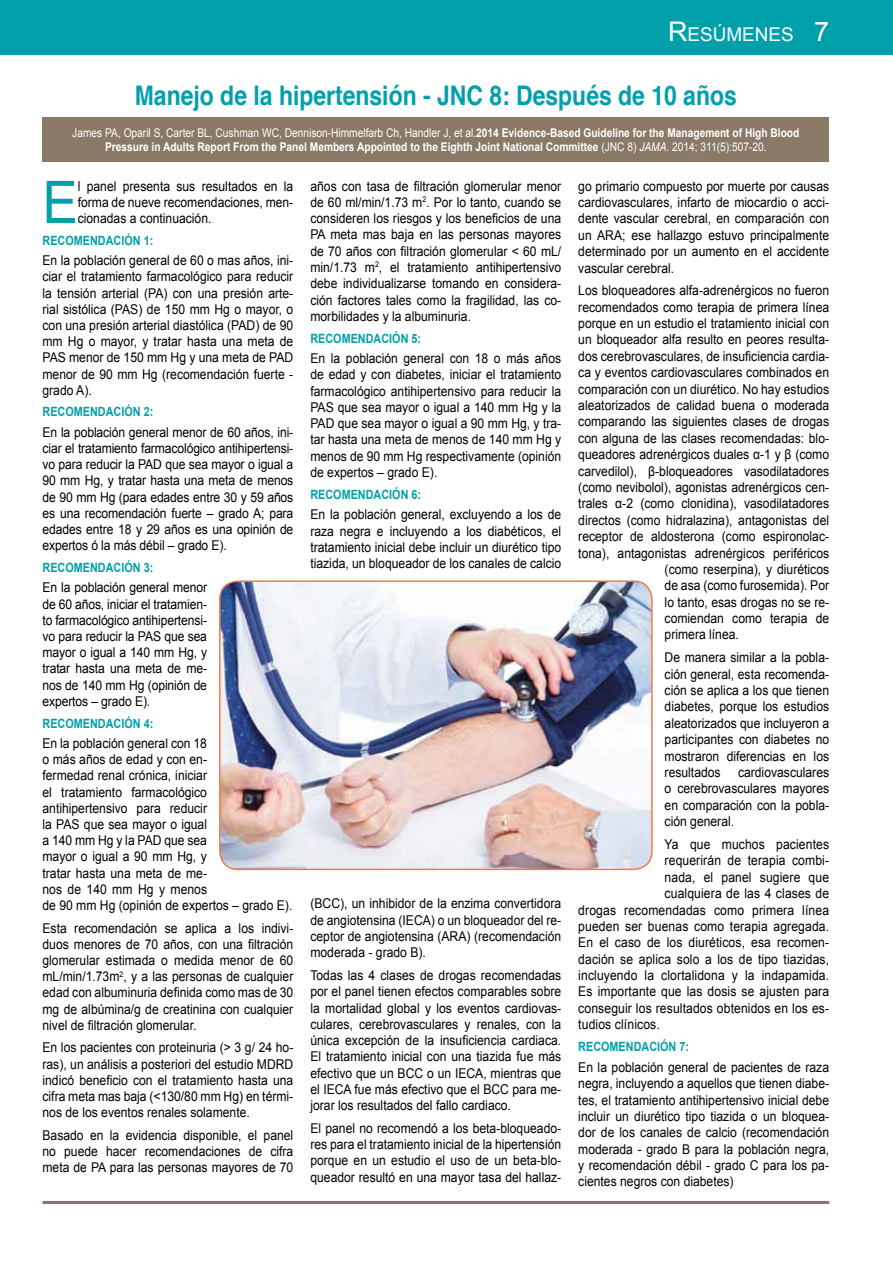
<style>
.page{position:relative;width:893px;height:1263px;background:#fff}
.page>*{position:absolute;margin:0;border:0;box-sizing:border-box;transform-origin:0 0}
.t1{font:58.8px "Arial";color:#00a0ab;scale:.9 1}
.t2{font:700 27px "Helvetica";color:#00a0ab;scale:.85 1}
.t3{font:18.9px "Arial";color:#fff}
.t4{font:13.5px/16.4px "Arial";color:#000;text-align:justify;scale:.9 1}
.t5{font:700 12.75px "Arial";color:#00a0ab;scale:.85 1}
.t6{font:700 12px/14.4px "Arial";color:#fff;text-align:center;scale:.85 1}
.s1{font-size:27px}
.s2{font-weight:400}
.s3{font-weight:400;font-style:italic}
</style>
<div class="page">
<div style="left:0;top:0;width:893px;height:54px;background:#00a0ab"></div>
<div style="left:43px;top:118px;width:786px;height:44px;background:#8a7967"></div>
<hr style="left:43px;top:1201px;width:786px;height:3px;background:#877370">
<img style="left:220px;top:583px;width:432px;height:286px">
<div style="left:219px;top:580px;width:434px;height:290px;border:2px solid #f47a47;border-radius:18px"></div>
<h3 class="t3" style="left:668px;top:22px;width:163px"><span class="s1">R</span>ESÚMENES <span class="s1">7</span></h3>
<h2 class="t2" style="left:135px;top:74px;width:710px">Manejo de la hipertensión - JNC 8: Después de 10 años</h2>
<p class="t6" style="left:72px;top:126px;width:857px"><span class="s2">James PA, Oparil S, Carter BL, Cushman WC, Dennison-Himmelfarb Ch, Handler J, et al.</span>2014 Evidence-Based Guideline for the Management of High Blood<br>Pressure in Adults Report From the Panel Members Appointed to the Eighth Joint National Committee <span class="s2">(JNC 8)</span> <span class="s3">JAMA</span><span class="s2">. 2014; 311(5):507-20.</span></p>
<p class="t4" style="left:578px;top:178px;width:280px">go primario compuesto por muerte por causas cardiovasculares, infarto de miocardio o acci&shy;dente vascular cerebral, en comparación con un ARA; ese hallazgo estuvo principalmente determinado por un aumento en el accidente vascular cerebral.</p>
<p class="t4" style="left:578px;top:282px;width:280px">Los bloqueadores alfa-adrenérgicos no fueron</p>
<p class="t4" style="left:578px;top:299px;width:280px">recomendados como terapia de primera línea</p>
<p class="t4" style="left:578px;top:315px;width:280px">porque en un estudio el tratamiento inicial con</p>
<p class="t4" style="left:578px;top:332px;width:280px">un bloqueador alfa resulto en peores resulta-</p>
<p class="t4" style="left:578px;top:348px;width:280px">dos cerebrovasculares, de insuficiencia cardia-</p>
<p class="t4" style="left:578px;top:364px;width:280px">ca y eventos cardiovasculares combinados en</p>
<p class="t4" style="left:578px;top:381px;width:280px">comparación con un diurético. No hay estudios</p>
<p class="t4" style="left:578px;top:397px;width:280px">aleatorizados de calidad buena o moderada</p>
<p class="t4" style="left:578px;top:414px;width:280px">comparando las siguientes clases de drogas</p>
<p class="t4" style="left:578px;top:430px;width:280px">con alguna de las clases recomendadas: blo-</p>
<p class="t4" style="left:578px;top:446px;width:280px">queadores adrenérgicos duales α-1 y β (como</p>
<p class="t4" style="left:578px;top:463px;width:280px">carvedilol), β-bloqueadores vasodilatadores</p>
<p class="t4" style="left:578px;top:479px;width:280px">(como nevibolol), agonistas adrenérgicos cen-</p>
<p class="t4" style="left:578px;top:496px;width:280px">trales α-2 (como clonidina), vasodilatadores</p>
<p class="t4" style="left:578px;top:512px;width:280px">directos (como hidralazina), antagonistas del</p>
<p class="t4" style="left:578px;top:528px;width:280px">receptor de aldosterona (como espironolac-</p>
<p class="t4" style="left:578px;top:545px;width:280px">tona), antagonistas adrenérgicos periféricos</p>
<p class="t4" style="left:665px;top:561px;width:184px">(como reserpina), y diuréticos</p>
<p class="t4" style="left:665px;top:577px;width:184px">de asa (como furosemida). Por</p>
<p class="t4" style="left:665px;top:594px;width:184px">lo tanto, esas drogas no se re-</p>
<p class="t4" style="left:665px;top:610px;width:184px">comiendan como terapia de</p>
<p class="t4" style="left:665px;top:627px;width:84px">primera línea.</p>
<p class="t4" style="left:665px;top:649px;width:184px">De manera similar a la pobla&shy;ción general, esta recomenda&shy;ción se aplica a los que tienen diabetes, porque los estudios aleatorizados que incluyeron a participantes con diabetes no mostraron diferencias en los resultados</p>
<p class="t4" style="left:310px;top:178px;width:280px">años con tasa de filtración glomerular menor de 60 ml/min/1.73 m<sup>2</sup>. Por lo tanto, cuando se consideren los riesgos y los beneficios de una PA meta mas baja en las personas mayores de 70 años con filtración glomerular &lt; 60 mL/ min/1.73 m<sup>2</sup>, el tratamiento antihipertensivo debe individualizarse tomando en considera&shy;ción factores tales como la fragilidad, las co&shy;morbilidades y la albuminuria.</p>
<p class="t5" style="left:310px;top:330px;width:19px">Recomendaci</p>
<p class="t5" style="left:392px;top:330px;width:36px">ón 5:</p>
<p class="t4" style="left:310px;top:350px;width:280px">En la población general con 18 o más años de edad y con diabetes, iniciar el tratamiento farmacológico antihipertensivo para reducir la PAS que sea mayor o igual a 140 mm Hg y la PAD que sea mayor o igual a 90 mm Hg, y tra&shy;tar hasta una meta de menos de 140 mm Hg y menos de 90 mm Hg respectivamente (opinión de expertos – grado E).</p>
<p class="t5" style="left:310px;top:486px;width:19px">Recomendaci</p>
<p class="t5" style="left:392px;top:486px;width:36px">ón 6:</p>
<p class="t4" style="left:310px;top:506px;width:280px">En la población general, excluyendo a los de raza negra e incluyendo a los diabéticos, el tratamiento inicial debe incluir un diurético tipo tiazida, un bloqueador de los canales de calcio</p>
<h1 class="t1" style="left:43px;top:164px;width:41px">E</h1>
<p class="t4" style="left:78px;top:178px;width:241px">l panel presenta sus resultados en la forma de nueve recomendaciones, men&shy;cionadas a continuación.</p>
<p class="t5" style="left:43px;top:232px;width:19px">Recomendaci</p>
<p class="t5" style="left:124px;top:232px;width:36px">ón 1:</p>
<p class="t4" style="left:43px;top:252px;width:280px">En la población general de 60 o mas años, ini&shy;ciar el tratamiento farmacológico para reducir la tensión arterial (PA) con una presión arte&shy;rial sistólica (PAS) de 150 mm Hg o mayor, o con una presión arterial diastólica (PAD) de 90 mm Hg o mayor, y tratar hasta una meta de PAS menor de 150 mm Hg y una meta de PAD menor de 90 mm Hg (recomendación fuerte - grado A).</p>
<p class="t5" style="left:43px;top:403px;width:19px">Recomendaci</p>
<p class="t5" style="left:124px;top:403px;width:36px">ón 2:</p>
<p class="t4" style="left:43px;top:424px;width:280px">En la población general menor de 60 años, ini&shy;ciar el tratamiento farmacológico antihipertensi&shy;vo para reducir la PAD que sea mayor o igual a 90 mm Hg, y tratar hasta una meta de menos de 90 mm Hg (para edades entre 30 y 59 años es una recomendación fuerte – grado A; para edades entre 18 y 29 años es una opinión de expertos ó la más débil – grado E).</p>
<p class="t5" style="left:43px;top:559px;width:19px">Recomendaci</p>
<p class="t5" style="left:124px;top:559px;width:36px">ón 3:</p>
<p class="t4" style="left:43px;top:580px;width:184px">En la población general menor de 60 años, iniciar el tratamien&shy;to farmacológico antihipertensi&shy;vo para reducir la PAS que sea mayor o igual a 140 mm Hg, y tratar hasta una meta de me&shy;nos de 140 mm Hg (opinión de expertos – grado E).</p>
<p class="t5" style="left:43px;top:714px;width:19px">Recomendaci</p>
<p class="t5" style="left:124px;top:714px;width:36px">ón 4:</p>
<p class="t4" style="left:43px;top:735px;width:279px;text-align:left">En la población general con 18<br>o más años de edad y con en-<br>fermedad renal crónica, iniciar<br>el tratamiento farmacológico antihipertensivo para reducir<br>la PAS que sea mayor o igual<br>a 140 mm Hg y la PAD que sea<br>mayor o igual a 90 mm Hg, y<br>tratar hasta una meta de me-<br>nos de 140 mm Hg y menos<br>de 90 mm Hg (opinión de expertos – grado E).</p>
<p class="t4" style="left:43px;top:920px;width:280px">Esta recomendación se aplica a los indivi&shy;duos menores de 70 años, con una filtración glomerular estimada o medida menor de 60 mL/min/1.73m<sup>2</sup>, y a las personas de cualquier edad con albuminuria definida como mas de 30 mg de albúmina/g de creatinina con cualquier nivel de filtración glomerular.</p>
<p class="t4" style="left:43px;top:1040px;width:280px">En los pacientes con proteinuria (&gt; 3 g/ 24 ho&shy;ras), un análisis a posteriori del estudio MDRD indicó beneficio con el tratamiento hasta una cifra meta mas baja (&lt;130/80 mm Hg) en térmi&shy;nos de los eventos renales solamente.</p>
<p class="t4" style="left:43px;top:1127px;width:280px">Basado en la evidencia disponible, el panel no puede hacer recomendaciones de cifra meta de PA para las personas mayores de 70</p>
<p class="t4" style="left:665px;top:764px;width:184px;text-indent:73px">cardiovasculares o cerebrovasculares mayores en comparación con la pobla&shy;ción general.</p>
<p class="t4" style="left:665px;top:836px;width:184px">Ya que muchos pacientes</p>
<p class="t4" style="left:665px;top:852px;width:184px">requerirán de terapia combi-</p>
<p class="t4" style="left:665px;top:869px;width:184px">nada, el panel sugiere que</p>
<p class="t4" style="left:665px;top:885px;width:184px">cualquiera de las 4 clases de</p>
<p class="t4" style="left:578px;top:902px;width:280px">drogas recomendadas como primera línea</p>
<p class="t4" style="left:578px;top:918px;width:280px">pueden ser buenas como terapia agregada.</p>
<p class="t4" style="left:578px;top:934px;width:280px">En el caso de los diuréticos, esa recomen-</p>
<p class="t4" style="left:578px;top:951px;width:280px">dación se aplica solo a los de tipo tiazidas,</p>
<p class="t4" style="left:578px;top:967px;width:280px">incluyendo la clortalidona y la indapamida.</p>
<p class="t4" style="left:578px;top:984px;width:280px">Es importante que las dosis se ajusten para</p>
<p class="t4" style="left:578px;top:1000px;width:280px">conseguir los resultados obtenidos en los es-</p>
<p class="t4" style="left:578px;top:1016px;width:92px">tudios clínicos.</p>
<p class="t5" style="left:578px;top:1038px;width:19px">Recomendaci</p>
<p class="t5" style="left:660px;top:1038px;width:36px">ón 7:</p>
<p class="t4" style="left:578px;top:1059px;width:280px">En la población general de pacientes de raza negra, incluyendo a aquellos que tienen diabe&shy;tes, el tratamiento antihipertensivo inicial debe incluir un diurético tipo tiazida o un bloquea&shy;dor de los canales de calcio (recomendación moderada - grado B para la población negra, y recomendación débil - grado C para los pa&shy;cientes negros con diabetes)</p>
<p class="t4" style="left:310px;top:896px;width:280px">(BCC), un inhibidor de la enzima convertidora de angiotensina (IECA) o un bloqueador del re&shy;ceptor de angiotensina (ARA) (recomendación moderada - grado B).</p>
<p class="t4" style="left:310px;top:967px;width:280px">Todas las 4 clases de drogas recomendadas por el panel tienen efectos comparables sobre la mortalidad global y los eventos cardiovas&shy;culares, cerebrovasculares y renales, con la única excepción de la insuficiencia cardiaca.<br>El tratamiento inicial con una tiazida fue más efectivo que un BCC o un IECA, mientras que el IECA fue más efectivo que el BCC para me&shy;jorar los resultados del fallo cardiaco.</p>
<p class="t4" style="left:310px;top:1120px;width:280px">El panel no recomendó a los beta-bloqueado&shy;res para el tratamiento inicial de la hipertensión porque en un estudio el uso de un beta-blo&shy;queador resultó en una mayor tasa del hallaz-</p>
</div>
